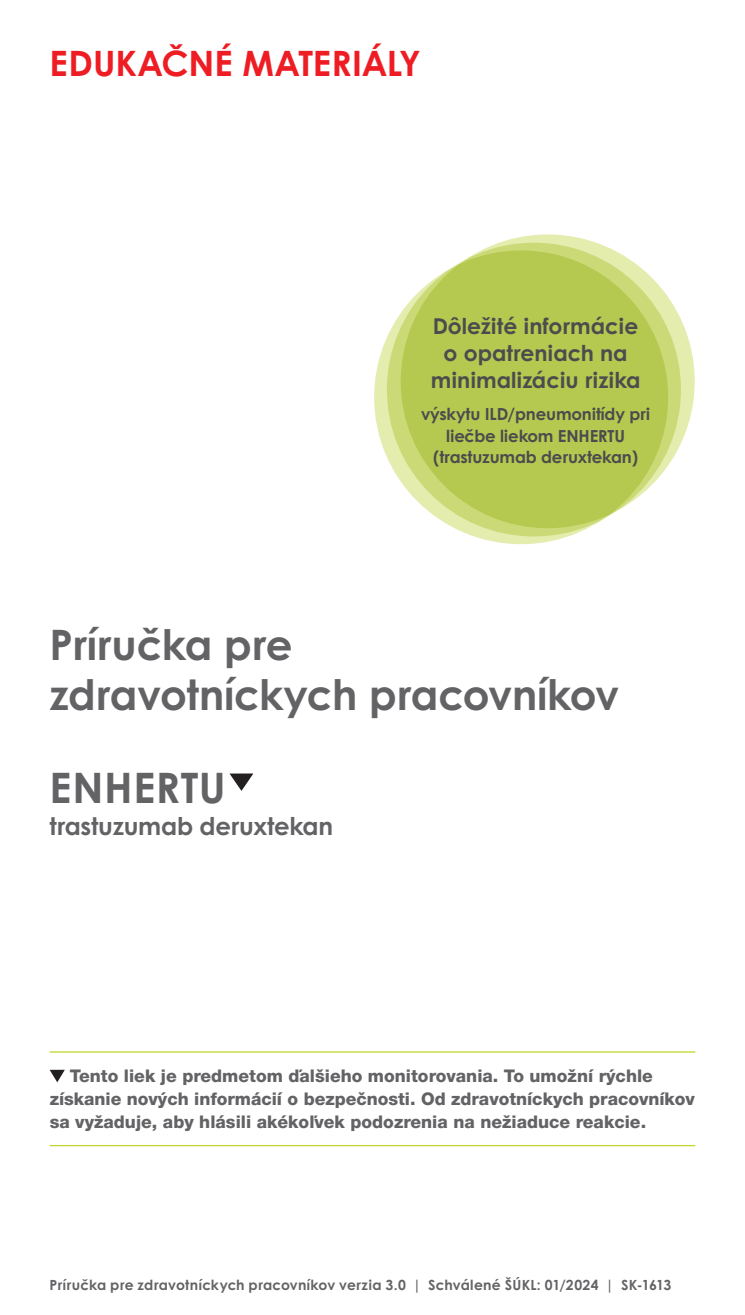
<style>
.page{position:relative;width:745px;height:1315px;background:#fff}
.page>*{position:absolute;margin:0;border:0;box-sizing:border-box;transform-origin:0 0}
.t1{font:700 42px/50.4px "Century Gothic";color:#636366}
.t2{font:700 35px "Century Gothic";color:#ee1d23}
.t3{font:700 24.5px "Century Gothic";letter-spacing:-.01em;color:#636366}
.t4{font:700 21.88px/27.1px "Century Gothic";color:#4b4c4d;text-align:center}
.t5{font:800 17.5px/22.8px "Helvetica Neue LT Pro";color:#636366}
.t6{font:700 16.62px/21.9px "Century Gothic";letter-spacing:-.01em;color:#4b4c4d;text-align:center}
.t7{font:700 14px "Century Gothic";letter-spacing:.02em;color:#636366}
</style>
<div class="page">
<div style="left:400px;top:234px;width:294px;height:294px;background:#e4ecae;border-radius:50%"></div>
<div style="left:374px;top:250px;width:293px;height:294px;background:#e4ecae;border-radius:50%"></div>
<svg style="left:386px;top:243px;width:294px;height:293px;background:#b8cb55"></svg>
<svg style="left:229px;top:773px;width:24px;height:18px"></svg>
<svg style="left:50px;top:1069px;width:15px;height:13px"></svg>
<hr style="left:50px;top:1051px;width:644px;height:1px;background:#c1d72f">
<hr style="left:50px;top:1145px;width:644px;height:1px;background:#c1d72f">
<h2 class="t2" style="left:50px;top:40px;width:371px">EDUKAČNÉ MATERIÁLY</h2>
<p class="t4" style="left:430px;top:311px;width:211px">Dôležité informácie o opatreniach na minimalizáciu rizika</p>
<p class="t6" style="left:421px;top:402px;width:230px">výskytu ILD/pneumonitídy pri liečbe liekom ENHERTU (trastuzumab deruxtekan)</p>
<h1 class="t1" style="left:50px;top:618px;width:570px">Príručka pre<br>zdravotníckych pracovníkov</h1>
<h1 class="t1" style="left:50px;top:761px;width:177px">ENHERTU</h1>
<h3 class="t3" style="left:50px;top:809px;width:285px">trastuzumab deruxtekan</h3>
<p class="t5" style="left:50px;top:1064px;width:646px;text-indent:20px">Tento liek je predmetom ďalšieho monitorovania. To umožní rýchle získanie nových informácií o bezpečnosti. Od zdravotníckych pracovníkov sa vyžaduje, aby hlásili akékoľvek podozrenia na nežiaduce reakcie.</p>
<p class="t7" style="left:50px;top:1275px;width:622px">Príručka pre zdravotníckych pracovníkov verzia 3.0 | Schválené ŠÚKL: 01/2024 | SK-1613</p>
</div>
